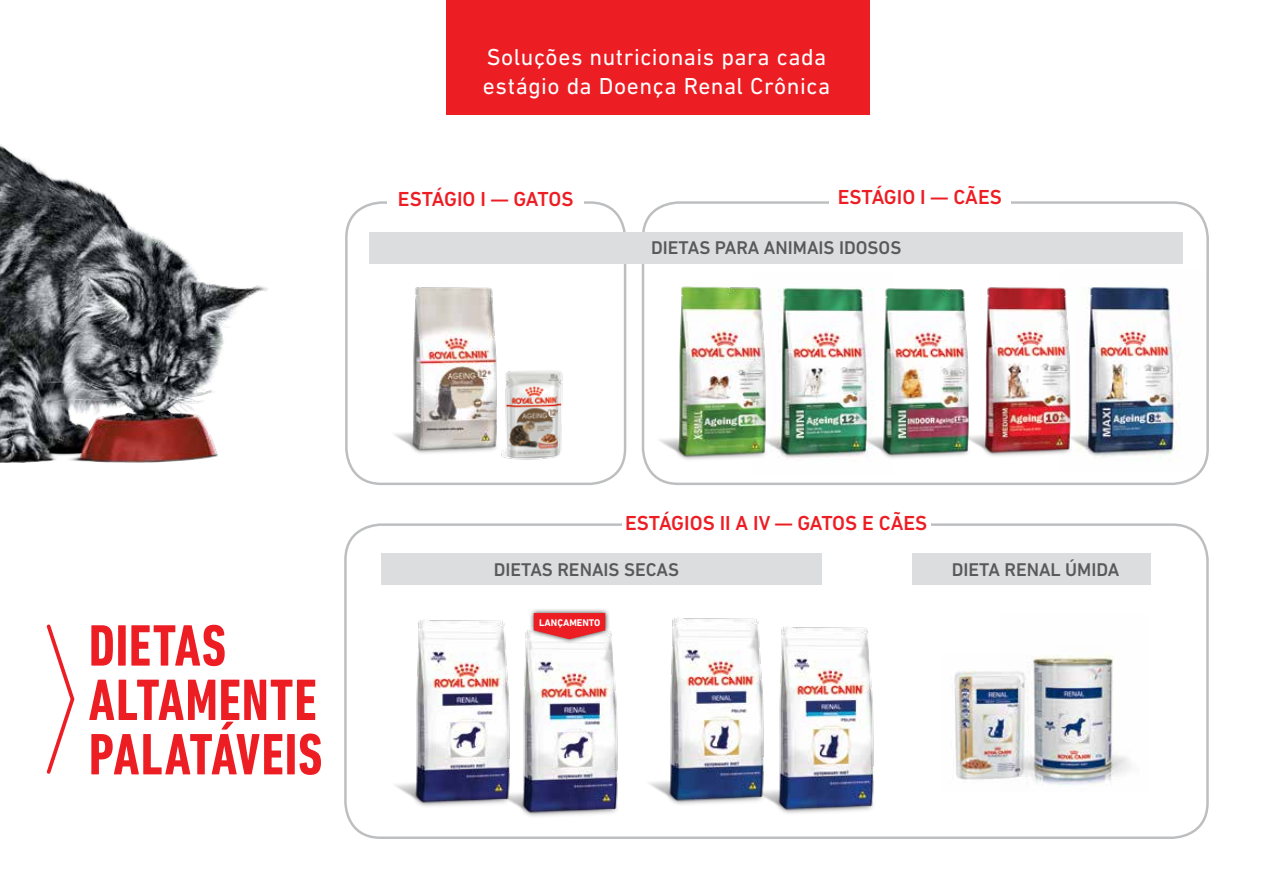
<style>
.page{position:relative;width:1263px;height:893px;background:#fff}
.page>*{position:absolute;margin:0;border:0;box-sizing:border-box;transform-origin:0 0}
.t1{font:700 condensed 59.4px/54.4px "DIN Next LT Pro";letter-spacing:.01em;color:#ed1d24}
.t2{font:23.55px/28.2px "DIN Next LT Pro";letter-spacing:.02em;color:#fff}
.t3{font:500 20.7px "DIN Next LT Pro";color:#ed1d24}
.t4{font:500 18.75px "DIN Next LT Pro";color:#58595b}
.t5{font:700 9.9px "DIN Next LT Pro";color:#fff}
</style>
<div class="page">
<div style="left:446px;top:0;width:424px;height:115px;background:#ed1d24"></div>
<img style="left:795px;top:288px;width:59px;height:171px">
<img style="left:649px;top:286px;width:146px;height:191px">
<img style="left:1099px;top:287px;width:103px;height:186px">
<img style="left:854px;top:288px;width:103px;height:170px">
<img style="left:957px;top:287px;width:142px;height:170px">
<svg style="left:46px;top:624px;width:29px;height:150px"></svg>
<img style="left:0;top:145px;width:268px;height:318px">
<div style="left:381px;top:554px;width:441px;height:31px;background:#dcddde"></div>
<div style="left:912px;top:554px;width:239px;height:31px;background:#dcddde"></div>
<img style="left:394px;top:287px;width:102px;height:167px">
<img style="left:495px;top:356px;width:68px;height:104px">
<div style="left:345px;top:201px;width:281px;height:284px;border:2px solid #bcbec0;border-radius:35px"></div>
<div style="left:642px;top:201px;width:567px;height:284px;border:2px solid #bcbec0;border-radius:35px"></div>
<div style="left:344px;top:523px;width:865px;height:316px;border:2px solid #bcbec0;border-radius:35px"></div>
<div style="left:387px;top:191px;width:197px;height:29px;background:#fff"></div>
<div style="left:829px;top:189px;width:181px;height:40px;background:#fff"></div>
<div style="left:622px;top:514px;width:309px;height:23px;background:#fff"></div>
<img style="left:1028px;top:655px;width:103px;height:130px">
<img style="left:954px;top:662px;width:74px;height:118px">
<img style="left:649px;top:618px;width:98px;height:187px">
<img style="left:747px;top:618px;width:127px;height:196px">
<img style="left:395px;top:620px;width:97px;height:187px">
<img style="left:492px;top:620px;width:126px;height:197px">
<div style="left:529px;top:608px;width:81px;height:36px;background:#000;opacity:.75"></div>
<svg style="left:534px;top:613px;width:71px;height:26px;background:#e83a40"></svg>
<div style="left:370px;top:232px;width:813px;height:32px;background:#dcddde"></div>
<p class="t2" style="left:483px;top:43px;width:349px">Soluções nutricionais para cada estágio da Doença Renal Crônica</p>
<p class="t3" style="left:398px;top:187px;width:177px">ESTÁGIO I — GATOS</p>
<p class="t3" style="left:838px;top:185px;width:166px">ESTÁGIO I — CÃES</p>
<p class="t4" style="left:651px;top:237px;width:252px">DIETAS PARA ANIMAIS IDOSOS</p>
<h1 class="t1" style="left:89px;top:618px;width:235px">DIETAS<br>ALTAMENTE<br>PALATÁVEIS</h1>
<p class="t3" style="left:625px;top:511px;width:304px">ESTÁGIOS II A IV — GATOS E CÃES</p>
<p class="t4" style="left:494px;top:558px;width:187px">DIETAS RENAIS SECAS</p>
<p class="t4" style="left:952px;top:558px;width:169px">DIETA RENAL ÚMIDA</p>
<p class="t5" style="left:539px;top:617px;width:63px">LANÇAMENTO</p>
</div>
